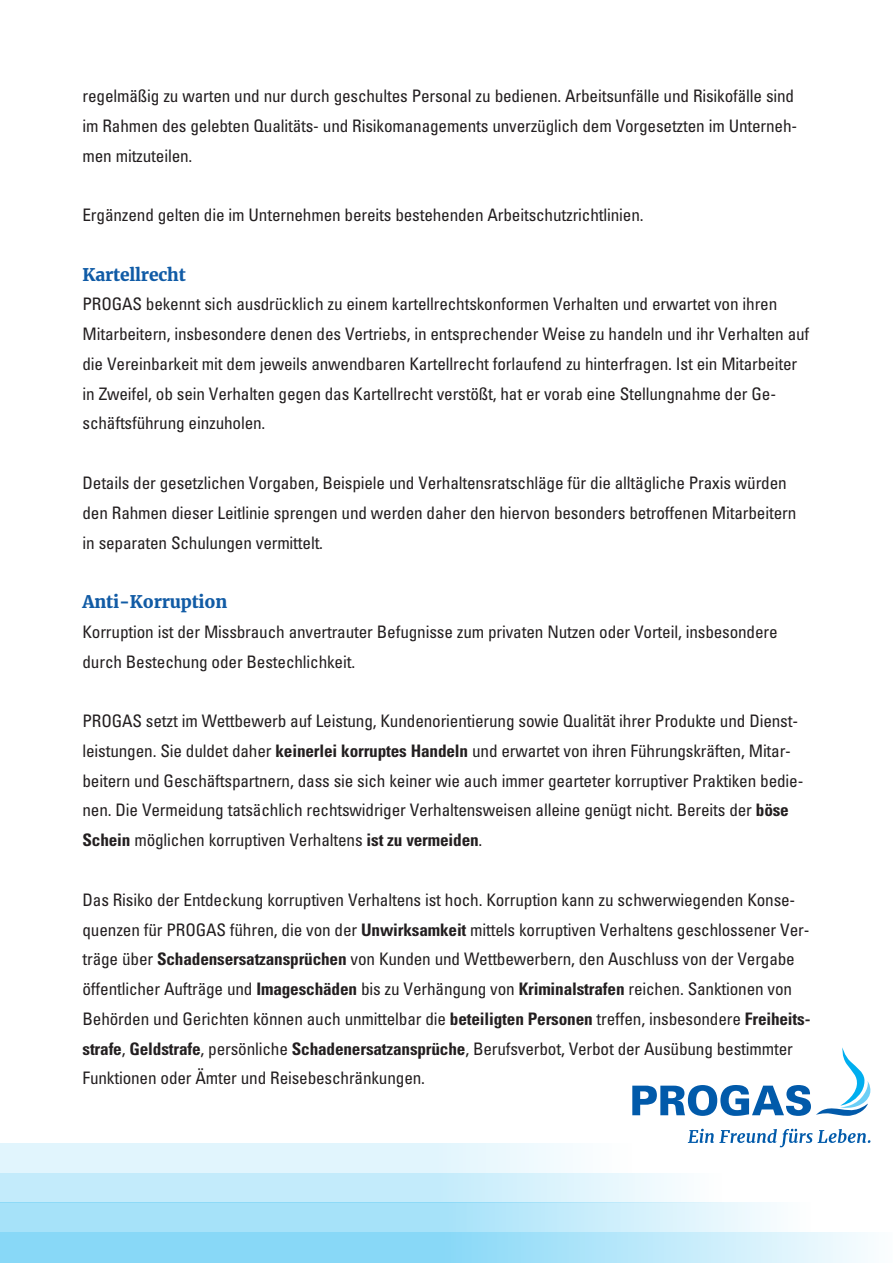
<style>
.page{position:relative;width:893px;height:1263px;background:#fff}
.page>*{position:absolute;margin:0;border:0;box-sizing:border-box;transform-origin:0 0}
.Body{font:condensed 17.25px/29.7px "Univers";letter-spacing:-.01em;color:#231f20}
.Body-2{font:900 17.25px "Merriweather";letter-spacing:-.01em;color:#115ba5}
.Body-3{font:900 17.25px "Merriweather";letter-spacing:-.01em;color:#105ba6}
.s1{font-family:"Univers LT Std";font-weight:700}
</style>
<div class="page">
<svg style="left:632px;top:1047px;width:239px;height:69px"></svg>
<svg style="left:688px;top:1129px;width:182px;height:18px"></svg>
<svg style="left:0;top:1232px;width:865px;height:31px;background:#a2e0f8"></svg>
<svg style="left:0;top:1202px;width:771px;height:30px;background:#b5e7f9"></svg>
<svg style="left:0;top:1173px;width:675px;height:29px;background:#cbedfb"></svg>
<div style="left:0;top:1143px;width:632px;height:30px;background:linear-gradient(to right,#dbf3fd,#f0fafe)"></div>
<p class="Body" style="left:83px;top:81px;width:716px">regelmäßig zu warten und nur durch geschultes Personal zu bedienen. Arbeitsunfälle und Risikofälle sind im Rahmen des gelebten Qualitäts- und Risikomanagements unverzüglich dem Vorgesetzten im Unterneh&shy;men mitzuteilen.</p>
<p class="Body" style="left:83px;top:200px;width:563px">Ergänzend gelten die im Unternehmen bereits bestehenden Arbeitschutzrichtlinien.</p>
<p class="Body-3" style="left:83px;top:262px;width:105px">Kartellrecht</p>
<p class="Body" style="left:83px;top:289px;width:728px">PROGAS bekennt sich ausdrücklich zu einem kartellrechtskonformen Verhalten und erwartet von ihren Mitarbeitern, insbesondere denen des Vertriebs, in entsprechender Weise zu handeln und ihr Verhalten auf die Vereinbarkeit mit dem jeweils anwendbaren Kartellrecht forlaufend zu hinterfragen. Ist ein Mitarbeiter in Zweifel, ob sein Verhalten gegen das Kartellrecht verstößt, hat er vorab eine Stellungnahme der Ge&shy;schäftsführung einzuholen.</p>
<p class="Body" style="left:83px;top:468px;width:715px">Details der gesetzlichen Vorgaben, Beispiele und Verhaltensratschläge für die alltägliche Praxis würden den Rahmen dieser Leitlinie sprengen und werden daher den hiervon besonders betroffenen Mitarbeitern in separaten Schulungen vermittelt.</p>
<p class="Body-2" style="left:83px;top:590px;width:146px">Anti-Korruption</p>
<p class="Body" style="left:83px;top:617px;width:697px">Korruption ist der Missbrauch anvertrauter Befugnisse zum privaten Nutzen oder Vorteil, insbesondere durch Bestechung oder Bestechlichkeit.</p>
<p class="Body" style="left:83px;top:706px;width:722px">PROGAS setzt im Wettbewerb auf Leistung, Kundenorientierung sowie Qualität ihrer Produkte und Dienst&shy;leistungen. Sie duldet daher <span class="s1">keinerlei korruptes Handeln</span> und erwartet von ihren Führungskräften, Mitar&shy;beitern und Geschäftspartnern, dass sie sich keiner wie auch immer gearteter korruptiver Praktiken bedie&shy;nen. Die Vermeidung tatsächlich rechtswidriger Verhaltensweisen alleine genügt nicht. Bereits der <span class="s1">böse Schein</span> möglichen korruptiven Verhaltens <span class="s1">ist zu vermeiden</span>.</p>
<p class="Body" style="left:83px;top:884px;width:729px">Das Risiko der Entdeckung korruptiven Verhaltens ist hoch. Korruption kann zu schwerwiegenden Konse&shy;quenzen für PROGAS führen, die von der <span class="s1">Unwirksamkeit</span> mittels korruptiven Verhaltens geschlossener Ver&shy;träge über <span class="s1">Schadensersatzansprüchen</span> von Kunden und Wettbewerbern, den Auschluss von der Vergabe öffentlicher Aufträge und <span class="s1">Imageschäden</span> bis zu Verhängung von <span class="s1">Kriminalstrafen</span> reichen. Sanktionen von Behörden und Gerichten können auch unmittelbar die <span class="s1">beteiligten Personen</span> treffen, insbesondere <span class="s1">Freiheits&shy;strafe</span>, <span class="s1">Geldstrafe</span>, persönliche <span class="s1">Schadenersatzansprüche</span>, Berufsverbot, Verbot der Ausübung bestimmter Funktionen oder Ämter und Reisebeschränkungen.</p>
</div>
